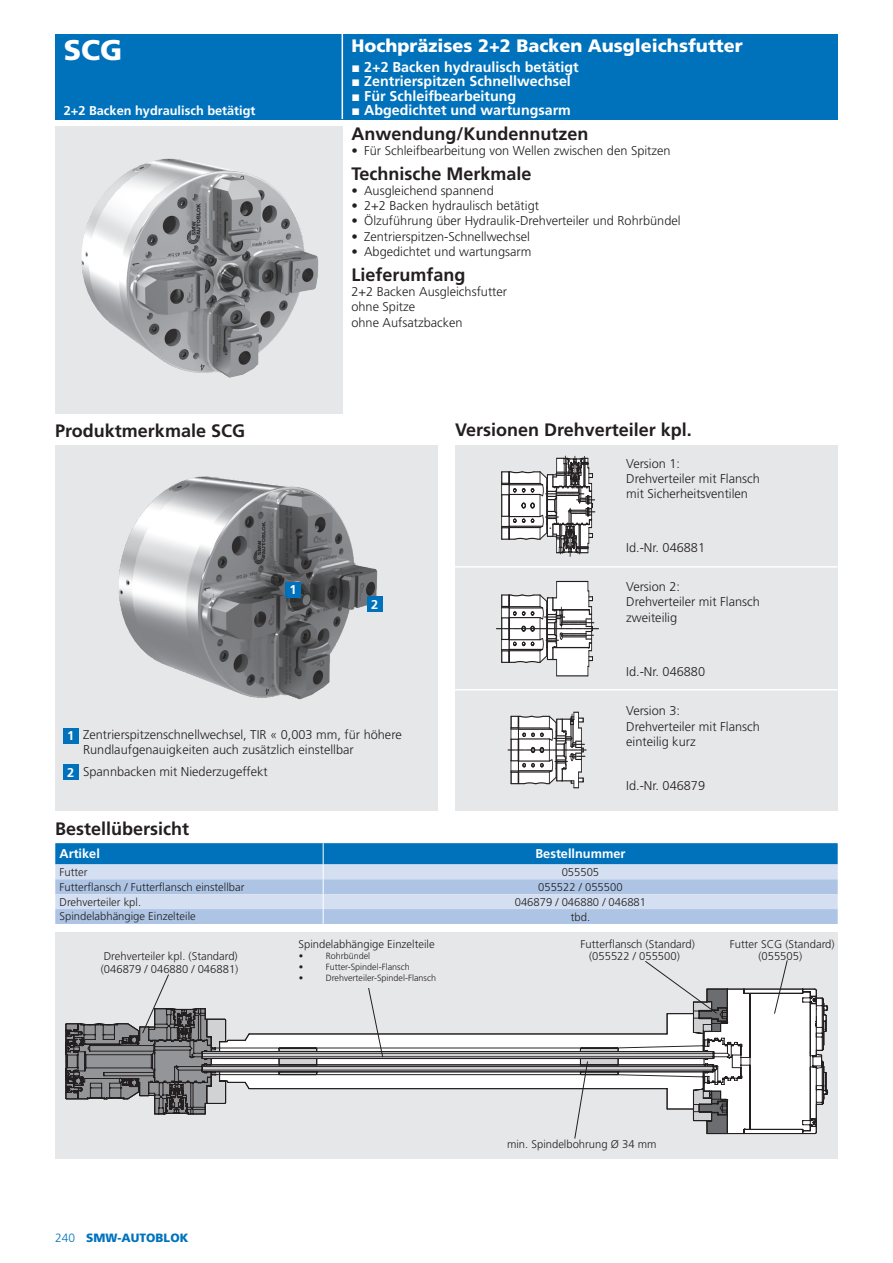
<style>
.page{position:relative;width:893px;height:1263px;background:#fff}
.page>*{position:absolute;margin:0;border:0;box-sizing:border-box;transform-origin:0 0}
.t1{font:900 28.5px "Frutiger LT Std";color:#fff}
.t2{font:700 18px "Frutiger LT Std";color:#231f20}
.t3{font:900 18px "Frutiger LT Std";color:#fff}
.t4{font:700 14.25px "Frutiger LT Std";color:#fff}
.t5{font:300 12.75px/15.3px "Frutiger LT Std";color:#231f20}
.t6{font:700 12.75px "Frutiger LT Std";color:#fff}
.t7{font:900 12px "Frutiger LT Std";color:#0072bc}
.t8{font:300 11.25px/14.9px "Frutiger LT Std";color:#231f20;text-align:center}
.t9{font:300 9px "Frutiger LT Std";color:#231f20}
.s1{font-family:"Arial"}
.s2{font-weight:300}
</style>
<div class="page">
<div style="left:55px;top:34px;width:783px;height:85px;background:#0072bc"></div>
<hr style="left:342px;top:34px;width:1px;height:85px;background:#fff">
<svg style="left:55px;top:843px;width:783px;height:81px;background:#8fb9df"></svg>
<div style="left:55px;top:126px;width:287px;height:287px;background:#e6e7e9"></div>
<img style="left:81px;top:158px;width:238px;height:220px">
<div style="left:455px;top:446px;width:383px;height:365px;background:#e6e7e9"></div>
<svg style="left:501px;top:456px;width:94px;height:100px"></svg>
<hr style="left:557px;top:676px;width:31px;height:1px;background:#231f20">
<svg style="left:496px;top:581px;width:103px;height:95px"></svg>
<svg style="left:508px;top:712px;width:78px;height:76px"></svg>
<div style="left:55px;top:446px;width:383px;height:365px;background:#e6e7e9"></div>
<img style="left:118px;top:476px;width:265px;height:224px">
<div style="left:285px;top:582px;width:16px;height:15px;background:#0072bc"></div>
<div style="left:63px;top:728px;width:16px;height:15px;background:#0072bc"></div>
<div style="left:367px;top:596px;width:15px;height:16px;background:#0072bc"></div>
<div style="left:63px;top:764px;width:16px;height:16px;background:#0072bc"></div>
<div style="left:55px;top:932px;width:783px;height:227px;background:#e6e7e9"></div>
<svg style="left:727px;top:989px;width:101px;height:145px;background:#e1e0e0"></svg>
<svg style="left:774px;top:960px;width:14px;height:54px"></svg>
<hr style="left:455px;top:566px;width:383px;height:2px;background:#fff">
<hr style="left:455px;top:689px;width:383px;height:1px;background:#fff">
<svg style="left:66px;top:961px;width:661px;height:178px"></svg>
<p class="t3" style="left:351px;top:34px;width:393px">Hochpräzises 2+2 Backen Ausgleichsfutter</p>
<p class="t4" style="left:351px;top:59px;width:229px"><span class="s1">■</span> 2+2 Backen hydraulisch betätigt</p>
<p class="t4" style="left:351px;top:73px;width:221px"><span class="s1">■</span> Zentrierspitzen Schnellwechsel</p>
<p class="t4" style="left:351px;top:87px;width:166px"><span class="s1">■</span> Für Schleifbearbeitung</p>
<p class="t1" style="left:64px;top:32px;width:60px">SCG</p>
<p class="t6" style="left:64px;top:103px;width:193px">2+2 Backen hydraulisch betätigt</p>
<p class="t4" style="left:351px;top:102px;width:221px"><span class="s1">■</span> Abgedichtet und wartungsarm</p>
<p class="t2" style="left:351px;top:123px;width:239px">Anwendung/Kundennutzen</p>
<p class="t5" style="left:351px;top:143px;width:321px">• Für Schleifbearbeitung von Wellen zwischen den Spitzen</p>
<p class="t2" style="left:351px;top:163px;width:182px">Technische Merkmale</p>
<p class="t5" style="left:351px;top:183px;width:144px">• Ausgleichend spannend</p>
<p class="t5" style="left:351px;top:198px;width:189px">• 2+2 Backen hydraulisch betätigt</p>
<p class="t5" style="left:351px;top:214px;width:331px">• Ölzuführung über Hydraulik-Drehverteiler und Rohrbündel</p>
<p class="t5" style="left:351px;top:229px;width:180px">• Zentrierspitzen-Schnellwechsel</p>
<p class="t5" style="left:351px;top:244px;width:181px">• Abgedichtet und wartungsarm</p>
<p class="t2" style="left:351px;top:264px;width:116px">Lieferumfang</p>
<p class="t5" style="left:351px;top:284px;width:157px">2+2 Backen Ausgleichsfutter ohne Spitze<br>ohne Aufsatzbacken</p>
<p class="t2" style="left:55px;top:420px;width:191px">Produktmerkmale SCG</p>
<p class="t2" style="left:455px;top:419px;width:238px">Versionen Drehverteiler kpl.</p>
<p class="t5" style="left:626px;top:456px;width:135px">Version 1:<br>Drehverteiler mit Flansch mit Sicherheitsventilen</p>
<p class="t6" style="left:290px;top:582px;width:9px">1</p>
<p class="t6" style="left:371px;top:597px;width:9px">2</p>
<p class="t6" style="left:67px;top:728px;width:9px">1</p>
<p class="t6" style="left:67px;top:765px;width:9px">2</p>
<p class="t5" style="left:83px;top:727px;width:320px">Zentrierspitzenschnellwechsel, TIR « 0,003 mm, für höhere<br>Rundlaufgenauigkeiten auch zusätzlich einstellbar</p>
<p class="t5" style="left:83px;top:764px;width:186px">Spannbacken mit Niederzugeffekt</p>
<p class="t5" style="left:626px;top:540px;width:80px">Id.-Nr. 046881</p>
<p class="t5" style="left:626px;top:579px;width:135px">Version 2:<br>Drehverteiler mit Flansch zweiteilig</p>
<p class="t5" style="left:626px;top:664px;width:80px">Id.-Nr. 046880</p>
<p class="t5" style="left:626px;top:703px;width:135px">Version 3:<br>Drehverteiler mit Flansch einteilig kurz</p>
<p class="t5" style="left:626px;top:778px;width:80px">Id.-Nr. 046879</p>
<p class="t2" style="left:55px;top:818px;width:136px">Bestellübersicht</p>
<p class="t6" style="left:60px;top:846px;width:42px">Artikel</p>
<p class="t6" style="left:535px;top:846px;width:91px">Bestellnummer</p>
<p class="t8" style="left:60px;top:865px;width:187px;text-align:left">Futter<br>Futterflansch / Futterflansch einstellbar<br>Drehverteiler kpl.<br>Spindelabhängige Einzelteile</p>
<p class="t8" style="left:104px;top:949px;width:135px">Drehverteiler kpl. (Standard)</p>
<p class="t8" style="left:515px;top:865px;width:133px">055505<br>055522 / 055500<br>046879 / 046880 / 046881 tbd.</p>
<p class="t8" style="left:298px;top:937px;width:138px">Spindelabhängige Einzelteile</p>
<p class="t9" style="left:299px;top:951px;width:6px">•</p>
<p class="t9" style="left:326px;top:951px;width:46px">Rohrbündel</p>
<p class="t9" style="left:299px;top:962px;width:6px">•</p>
<p class="t9" style="left:326px;top:962px;width:85px">Futter-Spindel-Flansch</p>
<p class="t9" style="left:299px;top:972px;width:6px">•</p>
<p class="t9" style="left:326px;top:972px;width:112px">Drehverteiler-Spindel-Flansch</p>
<p class="t8" style="left:581px;top:937px;width:116px">Futterflansch (Standard)</p>
<p class="t8" style="left:730px;top:937px;width:106px">Futter SCG (Standard)</p>
<p class="t8" style="left:589px;top:949px;width:92px">(055522 / 055500)</p>
<p class="t8" style="left:758px;top:949px;width:45px">(055505)</p>
<p class="t8" style="left:101px;top:961px;width:139px">(046879 / 046880 / 046881)</p>
<p class="t7" style="left:55px;top:1231px;width:135px"><span class="s2">240</span> SMW-AUTOBLOK</p>
<p class="t8" style="left:507px;top:1137px;width:151px">min. Spindelbohrung Ø 34 mm</p>
</div>
